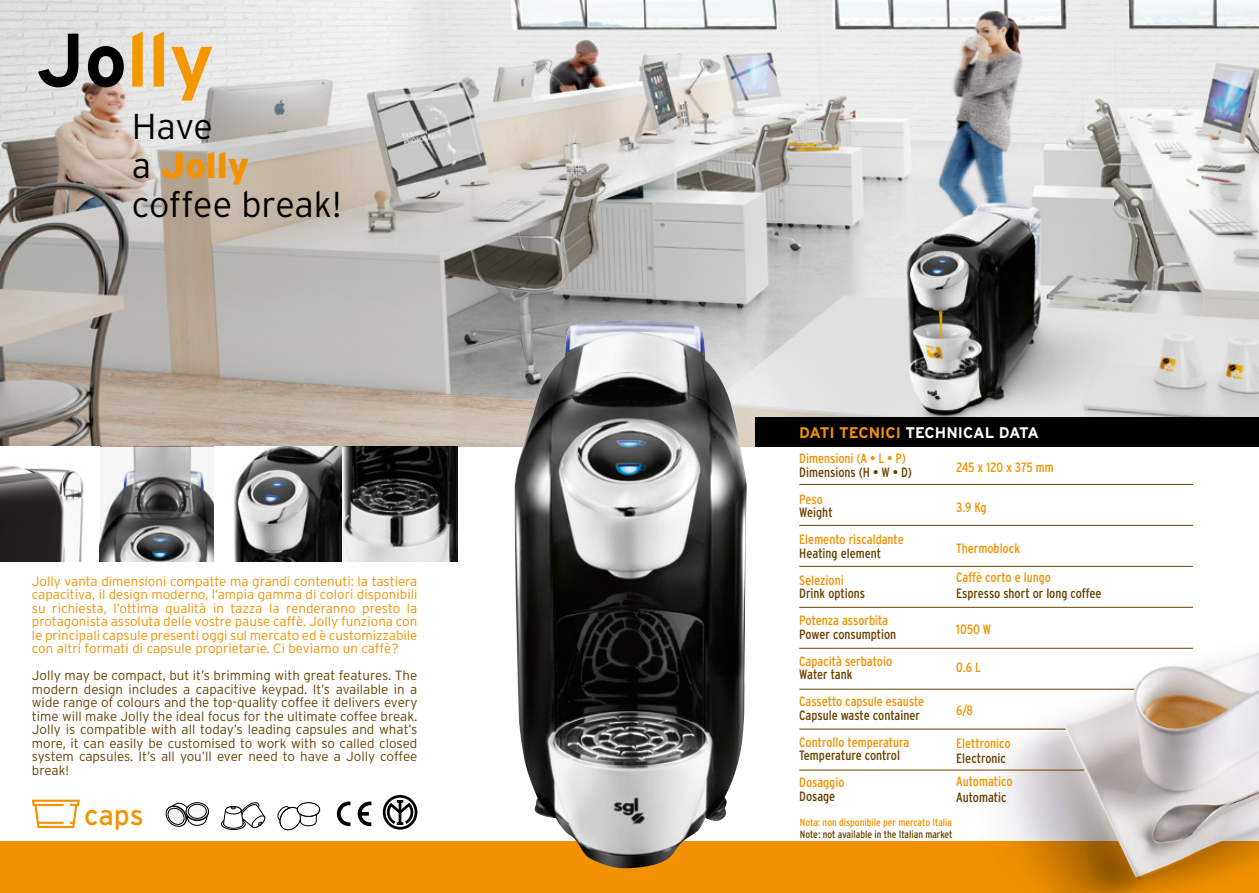
<style>
.page{position:relative;width:1259px;height:893px;background:#fff}
.page>*{position:absolute;margin:0;border:0;box-sizing:border-box;transform-origin:0 0}
.t1{font:700 75.6px "Interstate";color:#f49800}
.t2{font:300 36px/39px "Interstate";letter-spacing:-.015em;color:#000}
.t3{font:28.2px "Interstate";color:#f39200}
.t4{font:700 15.45px "Interstate";color:#fff}
.t5{font:condensed 13.5px/29.7px "Interstate";color:#f39200}
.t6{font:condensed 13.5px "Interstate";color:#694100}
.t7{font:300 13.35px/13.5px "Interstate";color:#694100;text-align:justify}
.t8{font:300 13.35px/13.5px "Interstate";color:#f39200;text-align:justify}
.t9{font:condensed 10.5px "Interstate";color:#f39200}
.t10{font:condensed 10.5px "Interstate";color:#694100}
.s1{color:#000}
.s2{font-weight:900;color:#f39200}
.s3{color:#f39200}
</style>
<div class="page">
<img style="left:0;top:0;width:1259px;height:447px">
<img style="left:0;top:447px;width:342px;height:115px">
<svg style="left:100px;top:447px;width:115px;height:115px"></svg>
<svg style="left:342px;top:447px;width:115px;height:115px"></svg>
<div style="left:0;top:842px;width:1259px;height:51px;background:#f39200"></div>
<img style="left:962px;top:606px;width:257px;height:287px">
<div style="left:755px;top:417px;width:504px;height:30px;background:#000"></div>
<img style="left:515px;top:320px;width:231px;height:548px">
<hr style="left:799px;top:484px;width:394px;height:1px;background:#694100">
<hr style="left:799px;top:525px;width:394px;height:1px;background:#694100">
<hr style="left:799px;top:566px;width:394px;height:1px;background:#694100">
<hr style="left:799px;top:607px;width:394px;height:1px;background:#694100">
<hr style="left:799px;top:648px;width:394px;height:1px;background:#694100">
<hr style="left:799px;top:689px;width:394px;height:1px;background:#694100">
<hr style="left:799px;top:729px;width:382px;height:1px;background:#694100">
<hr style="left:799px;top:770px;width:382px;height:1px;background:#694100">
<img style="left:1064px;top:650px;width:195px;height:227px">
<div style="left:221px;top:818px;width:24px;height:12px;border:1px solid #000;border-radius:50%"></div>
<svg style="left:223px;top:802px;width:43px;height:27px"></svg>
<svg style="left:277px;top:805px;width:40px;height:26px"></svg>
<div style="left:297px;top:803px;width:23px;height:14px;border:1px solid #000;border-radius:50%"></div>
<div style="left:297px;top:803px;width:23px;height:13px;background:#fff;border-radius:50%"></div>
<div style="left:297px;top:802px;width:23px;height:15px;border:1px solid #000;border-radius:50%"></div>
<div style="left:186px;top:803px;width:23px;height:18px;border:1px solid #000;border-radius:50%"></div>
<div style="left:186px;top:802px;width:23px;height:18px;border:1px solid #000;border-radius:50%"></div>
<svg style="left:165px;top:802px;width:43px;height:25px"></svg>
<div style="left:188px;top:804px;width:18px;height:14px;border:1px solid #000;border-radius:50%"></div>
<svg style="left:32px;top:799px;width:48px;height:30px"></svg>
<hr style="left:38px;top:822px;width:26px;height:2px;background:#f39200">
<svg style="left:358px;top:801px;width:13px;height:25px"></svg>
<svg style="left:337px;top:801px;width:13px;height:25px"></svg>
<div style="left:383px;top:795px;width:34px;height:35px;border:3px solid #000;border-radius:50%"></div>
<svg style="left:385px;top:800px;width:30px;height:26px"></svg>
<h1 class="t1" style="left:36px;top:18px;width:180px"><span class="s1">Jo</span>lly</h1>
<h2 class="t2" style="left:132px;top:107px;width:211px">Have<br>a <span class="s2">Jolly </span>coffee break!</h2>
<p class="t8" style="left:32px;top:574px;width:387px">Jolly vanta dimensioni compatte ma grandi contenuti: la tastiera capacitiva, il design moderno, l’ampia gamma di colori disponibili su richiesta, l’ottima qualità in tazza la renderanno presto la protagonista assoluta delle vostre pause caffè. Jolly funziona con le principali capsule presenti oggi sul mercato ed è customizzabile con altri formati di capsule proprietarie. Ci beviamo un caffè?</p>
<p class="t7" style="left:32px;top:669px;width:387px">Jolly may be compact, but it’s brimming with great features. The modern design includes a capacitive keypad. It’s available in a wide range of colours and the top-quality coffee it delivers every time will make Jolly the ideal focus for the ultimate coffee break.<br>Jolly is compatible with all today’s leading capsules and what’s more, it can easily be customised to work with so called closed system capsules. It’s all you’ll ever need to have a Jolly coffee break!</p>
<h3 class="t3" style="left:84px;top:799px;width:61px">caps</h3>
<p class="t4" style="left:799px;top:424px;width:241px"><span class="s3">DATI TECNICI</span> TECHNICAL DATA</p>
<p class="t5" style="left:799px;top:444px;width:108px">Dimensioni (A • L • P)</p>
<p class="t6" style="left:799px;top:464px;width:114px">Dimensions (H • W • D)</p>
<p class="t5" style="left:799px;top:484px;width:25px">Peso</p>
<p class="t6" style="left:799px;top:505px;width:35px">Weight</p>
<p class="t5" style="left:799px;top:525px;width:106px">Elemento riscaldante</p>
<p class="t6" style="left:799px;top:545px;width:83px">Heating element</p>
<p class="t5" style="left:799px;top:565px;width:46px">Selezioni</p>
<p class="t6" style="left:799px;top:586px;width:67px">Drink options</p>
<p class="t5" style="left:799px;top:606px;width:90px">Potenza assorbita</p>
<p class="t6" style="left:799px;top:626px;width:99px">Power consumption</p>
<p class="t5" style="left:799px;top:646px;width:94px">Capacità serbatoio</p>
<p class="t6" style="left:799px;top:667px;width:55px">Water tank</p>
<p class="t5" style="left:799px;top:687px;width:127px">Cassetto capsule esauste</p>
<p class="t6" style="left:799px;top:707px;width:122px">Capsule waste container</p>
<p class="t5" style="left:799px;top:727px;width:112px">Controllo temperatura</p>
<p class="t6" style="left:799px;top:748px;width:102px">Temperature control</p>
<p class="t5" style="left:799px;top:768px;width:47px">Dosaggio</p>
<p class="t6" style="left:799px;top:788px;width:38px">Dosage</p>
<p class="t5" style="left:956px;top:452px;width:99px">245 x 120 x 375 mm</p>
<p class="t5" style="left:956px;top:492px;width:32px">3.9 Kg</p>
<p class="t5" style="left:956px;top:533px;width:96px">Thermoblock<br>Caffè corto e lungo</p>
<p class="t6" style="left:956px;top:586px;width:147px">Espresso short or long coffee</p>
<p class="t5" style="left:956px;top:614px;width:36px">1050 W</p>
<p class="t5" style="left:956px;top:653px;width:26px">0.6 L</p>
<p class="t5" style="left:956px;top:695px;width:18px">6/8</p>
<p class="t5" style="left:956px;top:728px;width:56px">Elettronico</p>
<p class="t6" style="left:956px;top:751px;width:51px">Electronic</p>
<p class="t5" style="left:956px;top:767px;width:58px">Automatico</p>
<p class="t6" style="left:956px;top:789px;width:52px">Automatic</p>
<p class="t9" style="left:799px;top:816px;width:154px">Nota: non disponibile per mercato Italia</p>
<p class="t10" style="left:799px;top:828px;width:154px">Note: not available in the Italian market</p>
</div>
